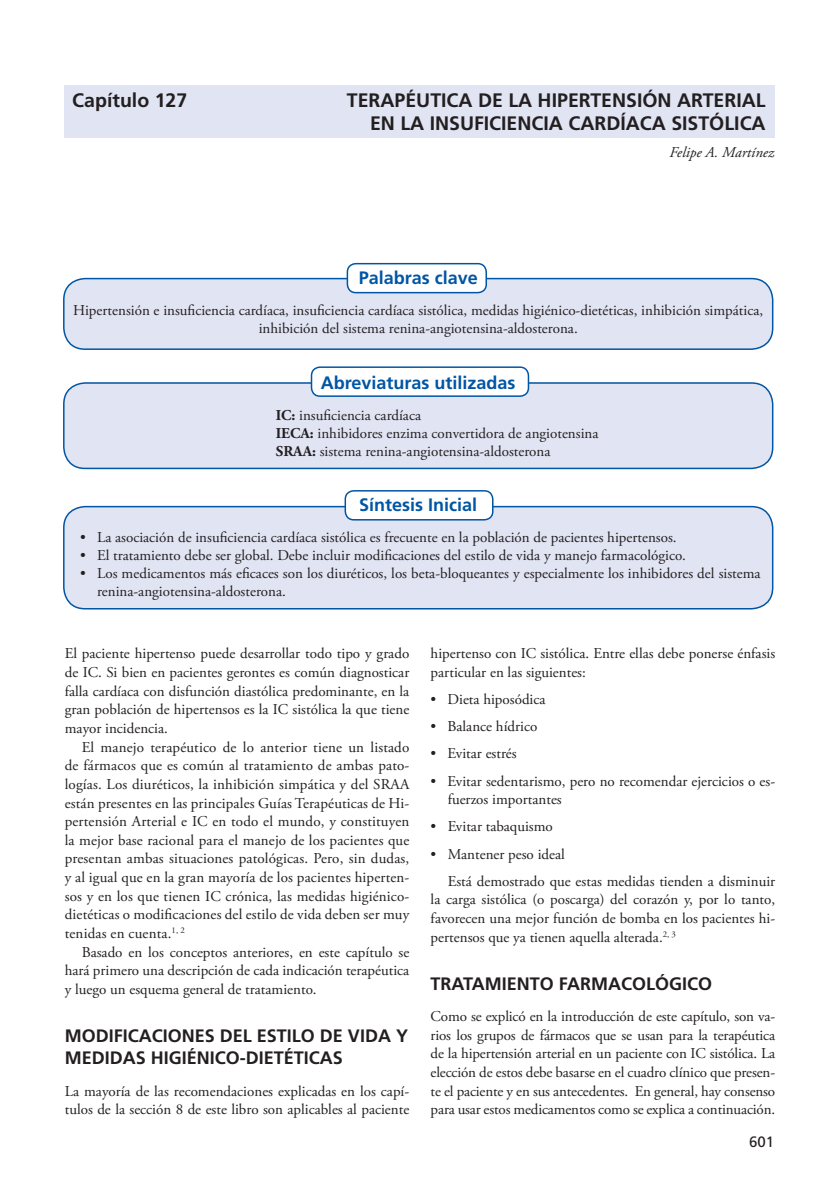
<style>
.page{position:relative;width:838px;height:1178px;background:#fff}
.page>*{position:absolute;margin:0;border:0;box-sizing:border-box;transform-origin:0 0}
.t1{font:700 19.5px/23.4px "Frutiger";color:#231f20;text-align:right}
.t2{font:700 18px/22.2px "Frutiger";color:#231f20}
.t3{font:700 18px "Frutiger";color:#0055a4}
.t4{font:15px/18.6px "Adobe Garamond Pro";color:#231f20}
.t5{font:italic 15px "Adobe Garamond Pro";color:#231f20}
.t6{font:15px "Frutiger";color:#231f20}
.s1{font-weight:700}
</style>
<div class="page">
<div style="left:64px;top:85px;width:710px;height:52px;background:#e1e4f3"></div>
<div style="left:64px;top:383px;width:708px;height:85px;background:#e1e4f3;border-radius:21px"></div>
<div style="left:63px;top:382px;width:710px;height:87px;border:2px solid #0055a4;border-radius:21px"></div>
<div style="left:311px;top:367px;width:217px;height:29px;background:#fff;border-radius:9px"></div>
<div style="left:311px;top:366px;width:218px;height:31px;border:2px solid #0055a4;border-radius:9px"></div>
<div style="left:64px;top:507px;width:708px;height:102px;background:#e1e4f3;border-radius:21px"></div>
<div style="left:63px;top:506px;width:710px;height:103px;border:2px solid #0055a4;border-radius:21px"></div>
<div style="left:345px;top:491px;width:148px;height:29px;background:#fff;border-radius:9px"></div>
<div style="left:344px;top:490px;width:149px;height:30px;border:2px solid #0055a4;border-radius:9px"></div>
<div style="left:64px;top:279px;width:708px;height:70px;background:#e1e4f3;border-radius:21px"></div>
<div style="left:63px;top:278px;width:710px;height:72px;border:2px solid #0055a4;border-radius:21px"></div>
<div style="left:347px;top:264px;width:139px;height:29px;background:#fff;border-radius:9px"></div>
<div style="left:346px;top:263px;width:141px;height:30px;border:2px solid #0055a4;border-radius:9px"></div>
<h1 class="t1" style="left:72px;top:88px;width:116px">Capítulo 127</h1>
<h1 class="t1" style="left:347px;top:88px;width:420px">TERAPÉUTICA DE LA HIPERTENSIÓN ARTERIAL<br>EN LA INSUFICIENCIA CARDÍACA SISTÓLICA</h1>
<p class="t5" style="left:669px;top:143px;width:106px">Felipe A. Martínez</p>
<p class="t3" style="left:359px;top:267px;width:121px">Palabras clave</p>
<p class="t4" style="left:73px;top:301px;width:691px;line-height:18px;text-align:center">Hipertensión e insuficiencia cardíaca, insuficiencia cardíaca sistólica, medidas higiénico-dietéticas, inhibición simpática, inhibición del sistema renina-angiotensina-aldosterona.</p>
<p class="t3" style="left:321px;top:372px;width:196px">Abreviaturas utilizadas</p>
<p class="t4" style="left:276px;top:406px;width:324px;line-height:18px"><span class="s1">IC:</span> insuficiencia cardíaca<br><span class="s1">IECA:</span> inhibidores enzima convertidora de angiotensina<br><span class="s1">SRAA:</span> sistema renina-angiotensina-aldosterona</p>
<p class="t3" style="left:359px;top:495px;width:120px">Síntesis Inicial</p>
<p class="t4" style="left:80px;top:529px;width:598px">• La asociación de insuficiencia cardíaca sistólica es frecuente en la población de pacientes hipertensos.</p>
<p class="t4" style="left:80px;top:547px;width:607px">• El tratamiento debe ser global. Debe incluir modificaciones del estilo de vida y manejo farmacológico.</p>
<p class="t4" style="left:97px;top:565px;width:665px;line-height:18px;text-indent:-17px">• Los medicamentos más eficaces son los diuréticos, los beta-bloqueantes y especialmente los inhibidores del sistema renina-angiotensina-aldosterona.</p>
<p class="t4" style="left:65px;top:645px;width:346px;text-align:justify">El paciente hipertenso puede desarrollar todo tipo y grado de IC. Si bien en pacientes gerontes es común diagnosticar falla cardíaca con disfunción diastólica predominante, en la gran población de hipertensos es la IC sistólica la que tiene mayor incidencia.</p>
<p class="t4" style="left:65px;top:738px;width:346px;text-align:justify;text-indent:17px">El manejo terapéutico de lo anterior tiene un listado de fármacos que es común al tratamiento de ambas pato&shy;logías. Los diuréticos, la inhibición simpática y del SRAA están presentes en las principales Guías Terapéuticas de Hi&shy;pertensión Arterial e IC en todo el mundo, y constituyen la mejor base racional para el manejo de los pacientes que presentan ambas situaciones patológicas. Pero, sin dudas, y al igual que en la gran mayoría de los pacientes hiperten&shy;sos y en los que tienen IC crónica, las medidas higiénico&shy;dietéticas o modificaciones del estilo de vida deben ser muy tenidas en cuenta.<sup>1,</sup> <sup>2</sup></p>
<p class="t4" style="left:65px;top:943px;width:346px;text-align:justify;text-indent:17px">Basado en los conceptos anteriores, en este capítulo se hará primero una descripción de cada indicación terapéutica y luego un esquema general de tratamiento.</p>
<p class="t2" style="left:65px;top:1024px;width:345px">MODIFICACIONES DEL ESTILO DE VIDA Y<br>MEDIDAS HIGIÉNICO-DIETÉTICAS</p>
<p class="t4" style="left:65px;top:1082px;width:346px">La mayoría de las recomendaciones explicadas en los capí&shy;tulos de la sección 8 de este libro son aplicables al paciente</p>
<p class="t4" style="left:430px;top:645px;width:346px">hipertenso con IC sistólica. Entre ellas debe ponerse énfasis particular en las siguientes:</p>
<p class="t4" style="left:430px;top:691px;width:116px">• Dieta hiposódica</p>
<p class="t4" style="left:430px;top:718px;width:108px">• Balance hídrico</p>
<p class="t4" style="left:430px;top:745px;width:88px">• Evitar estrés</p>
<p class="t4" style="left:447px;top:772px;width:329px;text-indent:-17px">• Evitar sedentarismo, pero no recomendar ejercicios o es&shy;fuerzos importantes</p>
<p class="t4" style="left:430px;top:818px;width:124px">• Evitar tabaquismo</p>
<p class="t4" style="left:447px;top:841px;width:329px;line-height:27.2px;text-indent:-17px">• Mantener peso ideal<br>Está demostrado que estas medidas tienden a disminuir</p>
<p class="t4" style="left:430px;top:891px;width:346px;text-align:justify">la carga sistólica (o poscarga) del corazón y, por lo tanto, favorecen una mejor función de bomba en los pacientes hi&shy;pertensos que ya tienen aquella alterada.<sup>2,</sup> <sup>3</sup></p>
<p class="t2" style="left:430px;top:972px;width:283px">TRATAMIENTO FARMACOLÓGICO</p>
<p class="t4" style="left:430px;top:1007px;width:346px;text-align:justify">Como se explicó en la introducción de este capítulo, son va&shy;rios los grupos de fármacos que se usan para la terapéutica de la hipertensión arterial en un paciente con IC sistólica. La elección de estos debe basarse en el cuadro clínico que presen&shy;te el paciente y en sus antecedentes. En general, hay consenso para usar estos medicamentos como se explica a continuación.</p>
<p class="t6" style="left:749px;top:1133px;width:27px">601</p>
</div>
